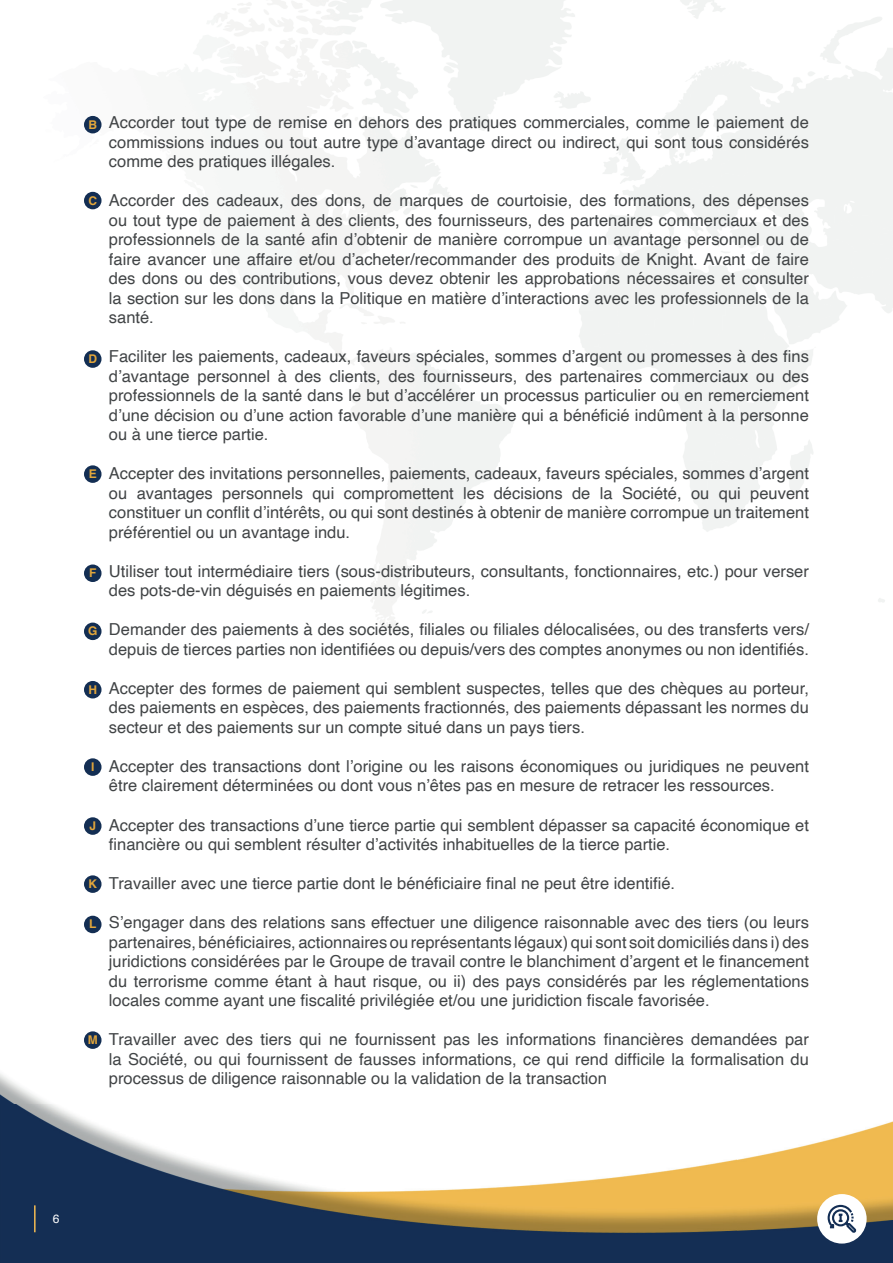
<style>
.page{position:relative;width:893px;height:1263px;background:#fff}
.page>*{position:absolute;margin:0;border:0;box-sizing:border-box;transform-origin:0 0}
.t1{font:16.5px/19.5px "Helvetica";color:#414446;text-align:justify}
.t2{font:700 12px "Helvetica";color:#e2a63b}
.t3{font:12px "Helvetica";color:#fff}
</style>
<div class="page">
<img style="left:0;top:0;width:893px;height:1263px">
<div style="left:817px;top:1194px;width:50px;height:49px;background:#fff;border-radius:50%"></div>
<svg style="left:827px;top:1204px;width:30px;height:29px"></svg>
<hr style="left:34px;top:1205px;width:2px;height:27px;background:#f3bb52">
<div style="left:84px;top:681px;width:18px;height:17px;background:#132e53;border-radius:50%"></div>
<div style="left:84px;top:758px;width:18px;height:18px;background:#132e53;border-radius:50%"></div>
<div style="left:84px;top:817px;width:18px;height:18px;background:#132e53;border-radius:50%"></div>
<div style="left:84px;top:875px;width:18px;height:18px;background:#132e53;border-radius:50%"></div>
<div style="left:84px;top:916px;width:18px;height:17px;background:#132e53;border-radius:50%"></div>
<div style="left:84px;top:1031px;width:18px;height:18px;background:#132e53;border-radius:50%"></div>
<div style="left:84px;top:623px;width:18px;height:17px;background:#132e53;border-radius:50%"></div>
<div style="left:84px;top:465px;width:18px;height:18px;background:#132e53;border-radius:50%"></div>
<div style="left:84px;top:564px;width:18px;height:18px;background:#132e53;border-radius:50%"></div>
<div style="left:84px;top:350px;width:18px;height:18px;background:#132e53;border-radius:50%"></div>
<div style="left:84px;top:192px;width:18px;height:17px;background:#132e53;border-radius:50%"></div>
<div style="left:84px;top:116px;width:18px;height:17px;background:#132e53;border-radius:50%"></div>
<p class="t2" style="left:88px;top:117px;width:10px">B</p>
<p class="t2" style="left:88px;top:193px;width:10px">C</p>
<p class="t2" style="left:88px;top:351px;width:10px">D</p>
<p class="t2" style="left:89px;top:466px;width:10px">E</p>
<p class="t2" style="left:89px;top:566px;width:9px">F</p>
<p class="t2" style="left:88px;top:624px;width:11px">G</p>
<p class="t2" style="left:88px;top:682px;width:10px">H</p>
<p class="t2" style="left:91px;top:759px;width:5px">I</p>
<p class="t2" style="left:89px;top:818px;width:8px">J</p>
<p class="t2" style="left:88px;top:876px;width:10px">K</p>
<p class="t2" style="left:89px;top:917px;width:9px">L</p>
<p class="t2" style="left:88px;top:1032px;width:11px">M</p>
<p class="t1" style="left:109px;top:113px;width:701px">Accorder tout type de remise en dehors des pratiques commerciales, comme le paiement de commissions indues ou tout autre type d’avantage direct ou indirect, qui sont tous considérés comme des pratiques illégales.</p>
<p class="t1" style="left:109px;top:191px;width:701px">Accorder des cadeaux, des dons, de marques de courtoisie, des formations, des dépenses ou tout type de paiement à des clients, des fournisseurs, des partenaires commerciaux et des professionnels de la santé afin d’obtenir de manière corrompue un avantage personnel ou de faire avancer une affaire et/ou d’acheter/recommander des produits de Knight. Avant de faire des dons ou des contributions, vous devez obtenir les approbations nécessaires et consulter la section sur les dons dans la Politique en matière d’interactions avec les professionnels de la santé.</p>
<p class="t1" style="left:109px;top:347px;width:701px">Faciliter les paiements, cadeaux, faveurs spéciales, sommes d’argent ou promesses à des fins d’avantage personnel à des clients, des fournisseurs, des partenaires commerciaux ou des professionnels de la santé dans le but d’accélérer un processus particulier ou en remerciement d’une décision ou d’une action favorable d’une manière qui a bénéficié indûment à la personne ou à une tierce partie.</p>
<p class="t1" style="left:109px;top:464px;width:701px">Accepter des invitations personnelles, paiements, cadeaux, faveurs spéciales, sommes d’argent ou avantages personnels qui compromettent les décisions de la Société, ou qui peuvent constituer un conflit d’intérêts, ou qui sont destinés à obtenir de manière corrompue un traitement préférentiel ou un avantage indu.</p>
<p class="t1" style="left:109px;top:562px;width:701px">Utiliser tout intermédiaire tiers (sous-distributeurs, consultants, fonctionnaires, etc.) pour verser des pots-de-vin déguisés en paiements légitimes.</p>
<p class="t1" style="left:109px;top:620px;width:701px">Demander des paiements à des sociétés, filiales ou filiales délocalisées, ou des transferts vers/ depuis de tierces parties non identifiées ou depuis/vers des comptes anonymes ou non identifiés.</p>
<p class="t1" style="left:109px;top:679px;width:701px">Accepter des formes de paiement qui semblent suspectes, telles que des chèques au porteur, des paiements en espèces, des paiements fractionnés, des paiements dépassant les normes du secteur et des paiements sur un compte situé dans un pays tiers.</p>
<p class="t1" style="left:109px;top:757px;width:701px">Accepter des transactions dont l’origine ou les raisons économiques ou juridiques ne peuvent être clairement déterminées ou dont vous n’êtes pas en mesure de retracer les ressources.</p>
<p class="t1" style="left:109px;top:815px;width:701px">Accepter des transactions d’une tierce partie qui semblent dépasser sa capacité économique et financière ou qui semblent résulter d’activités inhabituelles de la tierce partie.</p>
<p class="t1" style="left:109px;top:874px;width:568px">Travailler avec une tierce partie dont le bénéficiaire final ne peut être identifié.</p>
<p class="t1" style="left:109px;top:913px;width:701px">S’engager dans des relations sans effectuer une diligence raisonnable avec des tiers (ou leurs partenaires, bénéficiaires, actionnaires ou représentants légaux) qui sont soit domiciliés dans i) des juridictions considérées par le Groupe de travail contre le blanchiment d’argent et le financement du terrorisme comme étant à haut risque, ou ii) des pays considérés par les réglementations locales comme ayant une fiscalité privilégiée et/ou une juridiction fiscale favorisée.</p>
<p class="t1" style="left:109px;top:1030px;width:701px">Travailler avec des tiers qui ne fournissent pas les informations financières demandées par la Société, ou qui fournissent de fausses informations, ce qui rend difficile la formalisation du processus de diligence raisonnable ou la validation de la transaction</p>
<p class="t3" style="left:53px;top:1209px;width:8px">6</p>
</div>
